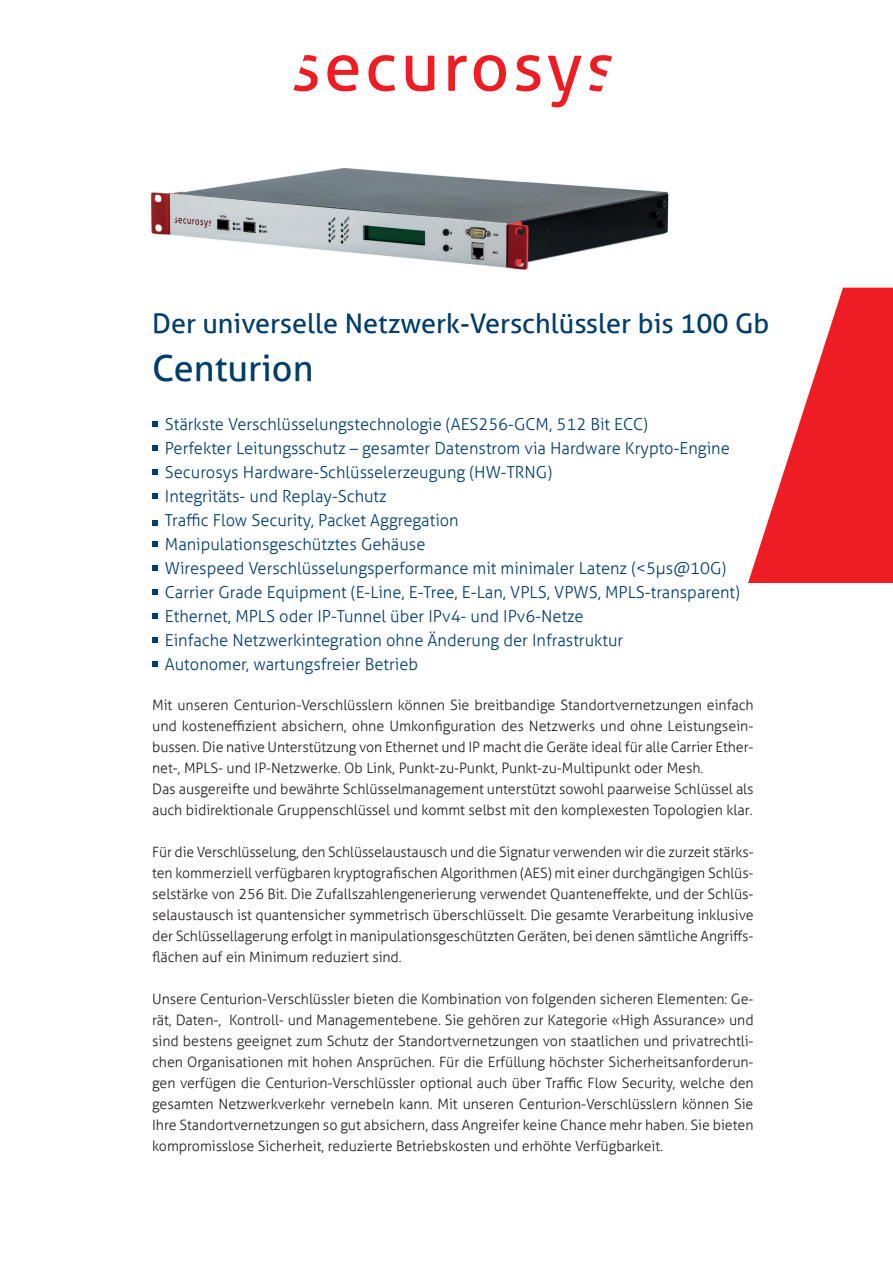
<style>
.page{position:relative;width:893px;height:1263px;background:#fff}
.page>*{position:absolute;margin:0;border:0;box-sizing:border-box;transform-origin:0 0}
.Headline_Aller_regul{font:36px "Aller";color:#003d69}
.Headline_Aller_regul-2{font:27px "Aller";color:#003d69}
.Aufzählung_blau_Alle{font:300 16.5px "Aller";color:#003d69}
.Text_Aller_light_reg{font:300 14.25px/21px "Aller";letter-spacing:-.005em;color:#231f20;text-align:justify}
</style>
<div class="page">
<svg style="left:327px;top:55px;width:31px;height:36px"></svg>
<svg style="left:368px;top:55px;width:27px;height:36px"></svg>
<svg style="left:406px;top:56px;width:28px;height:35px"></svg>
<svg style="left:448px;top:56px;width:19px;height:35px"></svg>
<svg style="left:474px;top:55px;width:32px;height:36px"></svg>
<svg style="left:516px;top:55px;width:24px;height:36px"></svg>
<svg style="left:548px;top:56px;width:33px;height:51px"></svg>
<svg style="left:294px;top:55px;width:24px;height:36px"></svg>
<svg style="left:590px;top:55px;width:22px;height:22px"></svg>
<svg style="left:589px;top:84px;width:14px;height:7px"></svg>
<svg style="left:748px;top:288px;width:145px;height:295px"></svg>
<svg style="left:152px;top:422px;width:5px;height:5px"></svg>
<svg style="left:152px;top:446px;width:5px;height:5px"></svg>
<svg style="left:152px;top:470px;width:5px;height:5px"></svg>
<svg style="left:152px;top:494px;width:5px;height:5px"></svg>
<svg style="left:152px;top:521px;width:5px;height:5px"></svg>
<svg style="left:152px;top:542px;width:5px;height:5px"></svg>
<svg style="left:152px;top:566px;width:5px;height:5px"></svg>
<svg style="left:152px;top:590px;width:5px;height:5px"></svg>
<svg style="left:152px;top:614px;width:5px;height:5px"></svg>
<svg style="left:152px;top:638px;width:5px;height:5px"></svg>
<svg style="left:152px;top:662px;width:5px;height:5px"></svg>
<img style="left:151px;top:168px;width:518px;height:102px">
<p class="Headline_Aller_regul-2" style="left:152px;top:307px;width:619px">Der universelle Netzwerk-Verschlüssler bis 100 Gb</p>
<p class="Headline_Aller_regul" style="left:152px;top:346px;width:163px">Centurion</p>
<p class="Aufzählung_blau_Alle" style="left:165px;top:414px;width:485px">Stärkste Verschlüsselungstechnologie (AES256-GCM, 512 Bit ECC)</p>
<p class="Aufzählung_blau_Alle" style="left:165px;top:438px;width:566px">Perfekter Leitungsschutz – gesamter Datenstrom via Hardware Krypto-Engine</p>
<p class="Aufzählung_blau_Alle" style="left:165px;top:462px;width:389px">Securosys Hardware-Schlüsselerzeugung (HW-TRNG)</p>
<p class="Aufzählung_blau_Alle" style="left:165px;top:486px;width:223px">Integritäts- und Replay-Schutz</p>
<p class="Aufzählung_blau_Alle" style="left:165px;top:510px;width:295px">Traffic Flow Security, Packet Aggregation</p>
<p class="Aufzählung_blau_Alle" style="left:165px;top:534px;width:262px">Manipulationsgeschütztes Gehäuse</p>
<p class="Aufzählung_blau_Alle" style="left:165px;top:558px;width:563px">Wirespeed Verschlüsselungsperformance mit minimaler Latenz (&lt;5µs@10G)</p>
<p class="Aufzählung_blau_Alle" style="left:165px;top:582px;width:577px">Carrier Grade Equipment (E-Line, E-Tree, E-Lan, VPLS, VPWS, MPLS-transparent)</p>
<p class="Aufzählung_blau_Alle" style="left:165px;top:606px;width:420px">Ethernet, MPLS oder IP-Tunnel über IPv4- und IPv6-Netze</p>
<p class="Aufzählung_blau_Alle" style="left:165px;top:630px;width:460px">Einfache Netzwerkintegration ohne Änderung der Infrastruktur</p>
<p class="Aufzählung_blau_Alle" style="left:165px;top:654px;width:255px">Autonomer, wartungsfreier Betrieb</p>
<p class="Text_Aller_light_reg" style="left:152px;top:694px;width:603px">Mit unseren Centurion-Verschlüsslern können Sie breitbandige Standortvernetzungen einfach und kosteneffizient absichern, ohne Umkonfiguration des Netzwerks und ohne Leistungsein&shy;bussen. Die native Unterstützung von Ethernet und IP macht die Geräte ideal für alle Carrier Ether&shy;net-, MPLS- und IP-Netzwerke. Ob Link, Punkt-zu-Punkt, Punkt-zu-Multipunkt oder Mesh.</p>
<p class="Text_Aller_light_reg" style="left:152px;top:778px;width:603px">Das ausgereifte und bewährte Schlüsselmanagement unterstützt sowohl paarweise Schlüssel als auch bidirektionale Gruppenschlüssel und kommt selbst mit den komplexesten Topologien klar.</p>
<p class="Text_Aller_light_reg" style="left:152px;top:841px;width:603px">Für die Verschlüsselung, den Schlüsselaustausch und die Signatur verwenden wir die zurzeit stärks&shy;ten kommerziell verfügbaren kryptografischen Algorithmen (AES) mit einer durchgängigen Schlüs&shy;selstärke von 256 Bit. Die Zufallszahlengenerierung verwendet Quanteneffekte, und der Schlüs&shy;selaustausch ist quantensicher symmetrisch überschlüsselt. Die gesamte Verarbeitung inklusive der Schlüssellagerung erfolgt in manipulationsgeschützten Geräten, bei denen sämtliche Angriffs&shy;flächen auf ein Minimum reduziert sind.</p>
<p class="Text_Aller_light_reg" style="left:152px;top:988px;width:603px">Unsere Centurion-Verschlüssler bieten die Kombination von folgenden sicheren Elementen: Ge&shy;rät, Daten-, Kontroll- und Managementebene. Sie gehören zur Kategorie «High Assurance» und sind bestens geeignet zum Schutz der Standortvernetzungen von staatlichen und privatrechtli&shy;chen Organisationen mit hohen Ansprüchen. Für die Erfüllung höchster Sicherheitsanforderun&shy;gen verfügen die Centurion-Verschlüssler optional auch über Traffic Flow Security, welche den gesamten Netzwerkverkehr vernebeln kann. Mit unseren Centurion-Verschlüsslern können Sie Ihre Standortvernetzungen so gut absichern, dass Angreifer keine Chance mehr haben. Sie bieten kompromisslose Sicherheit, reduzierte Betriebskosten und erhöhte Verfügbarkeit.</p>
</div>
